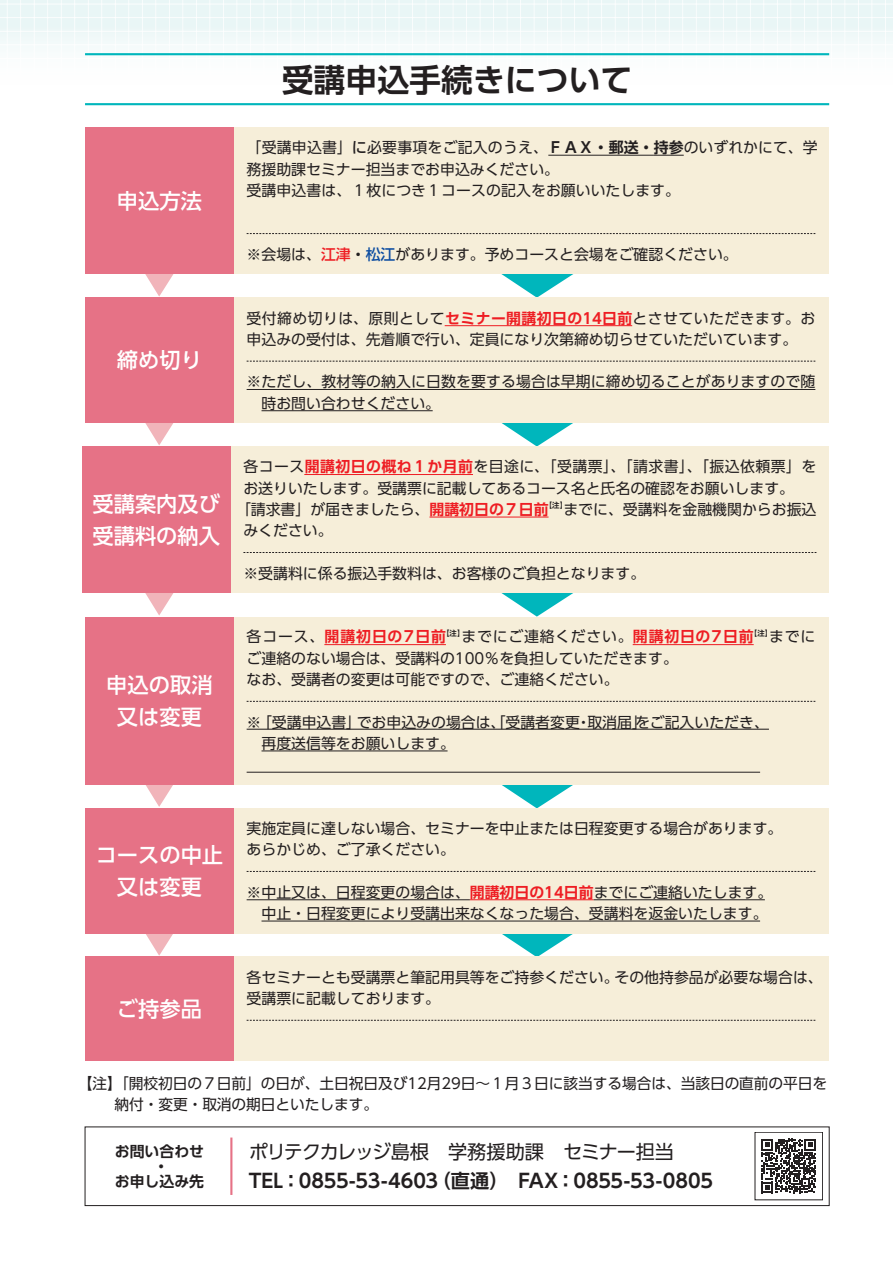
<style>
.page{position:relative;width:893px;height:1263px;background:#fff}
.page>*{position:absolute;margin:0;border:0;box-sizing:border-box;transform-origin:0 0}
.t1{font:700 31.95px "UD Shin Go Pro De";color:#231f20}
.t2{font:500 21.3px/32px "UD Shin Go Pro";color:#fff;text-align:center}
.t3{font:700 19.2px "UD Shin Go Pro De";letter-spacing:-.005em;color:#231f20}
.t4{font:19.2px "UD Shin Go Pro";letter-spacing:-.05em;color:#231f20}
.t5{font:14.85px/21.3px "UD Shin Go Pro";color:#231f20}
.t6{font:14.85px "UD Shin Go Pro";letter-spacing:.03em;color:#231f20}
.t7{font:700 14.85px/14.9px "UD Shin Go Pro De";color:#231f20;text-align:center}
.s1{font-family:"BIZ UDP Gothic Bold"}
.s2{font-family:"UD Shin Go Pro De";font-weight:700}
.s3{font-weight:500;color:#ee1d23}
.s4{font-weight:500}
.s5{font-weight:500;color:#0d4da1}
.s6{font-family:"UD Shin Go Pro De";font-weight:700;color:#ee1d23}
</style>
<div class="page">
<img style="left:0;top:0;width:893px;height:56px">
<svg style="left:463px;top:274px;width:149px;height:24px"></svg>
<svg style="left:501px;top:423px;width:72px;height:23px"></svg>
<svg style="left:501px;top:593px;width:72px;height:24px"></svg>
<svg style="left:463px;top:784px;width:149px;height:24px"></svg>
<svg style="left:463px;top:933px;width:149px;height:24px"></svg>
<div style="left:234px;top:128px;width:594px;height:146px;background:#f6eed9"></div>
<svg style="left:247px;top:233px;width:568px;height:1px"></svg>
<hr style="left:654px;top:155px;width:30px;height:1px;background:#231f20">
<hr style="left:548px;top:155px;width:106px;height:1px;background:#231f20">
<div style="left:234px;top:298px;width:594px;height:125px;background:#f6eed9"></div>
<hr style="left:445px;top:325px;width:187px;height:1px;background:#ee1d23">
<svg style="left:247px;top:361px;width:568px;height:1px"></svg>
<hr style="left:247px;top:389px;width:568px;height:1px;background:#231f20">
<hr style="left:261px;top:410px;width:172px;height:1px;background:#231f20">
<div style="left:231px;top:446px;width:598px;height:147px;background:#f6eed9"></div>
<hr style="left:304px;top:474px;width:169px;height:1px;background:#ee1d23">
<hr style="left:429px;top:517px;width:120px;height:1px;background:#ee1d23">
<svg style="left:243px;top:552px;width:573px;height:1px"></svg>
<div style="left:234px;top:617px;width:594px;height:167px;background:#f6eed9"></div>
<svg style="left:247px;top:701px;width:568px;height:1px"></svg>
<hr style="left:261px;top:750px;width:187px;height:1px;background:#231f20">
<hr style="left:247px;top:772px;width:513px;height:1px;background:#231f20">
<hr style="left:247px;top:729px;width:522px;height:1px;background:#231f20">
<hr style="left:633px;top:644px;width:121px;height:1px;background:#ee1d23">
<hr style="left:324px;top:644px;width:122px;height:1px;background:#ee1d23">
<div style="left:234px;top:808px;width:594px;height:125px;background:#f6eed9"></div>
<svg style="left:247px;top:871px;width:568px;height:1px"></svg>
<hr style="left:247px;top:899px;width:223px;height:1px;background:#231f20">
<hr style="left:470px;top:899px;width:124px;height:1px;background:#ee1d23">
<hr style="left:594px;top:899px;width:171px;height:1px;background:#231f20">
<hr style="left:261px;top:921px;width:499px;height:1px;background:#231f20">
<div style="left:234px;top:957px;width:594px;height:104px;background:#f6eed9"></div>
<svg style="left:247px;top:1020px;width:568px;height:1px"></svg>
<svg style="left:145px;top:593px;width:29px;height:22px"></svg>
<svg style="left:145px;top:274px;width:29px;height:23px"></svg>
<svg style="left:145px;top:423px;width:28px;height:22px"></svg>
<svg style="left:138px;top:784px;width:43px;height:23px"></svg>
<svg style="left:138px;top:933px;width:43px;height:23px"></svg>
<hr style="left:85px;top:53px;width:744px;height:2px;background:#00b6bc">
<hr style="left:85px;top:103px;width:744px;height:2px;background:#00b6bc">
<div style="left:85px;top:1126px;width:744px;height:80px;border:1px solid #231f20"></div>
<hr style="left:230px;top:1137px;width:2px;height:58px;background:#e67286">
<div style="left:85px;top:128px;width:149px;height:146px;background:#e67286"></div>
<div style="left:85px;top:298px;width:149px;height:125px;background:#e67286"></div>
<div style="left:82px;top:446px;width:149px;height:147px;background:#e67286"></div>
<div style="left:85px;top:617px;width:149px;height:167px;background:#e67286"></div>
<div style="left:85px;top:808px;width:149px;height:125px;background:#e67286"></div>
<div style="left:85px;top:957px;width:149px;height:104px;background:#e67286"></div>
<svg style="left:762px;top:1139px;width:54px;height:54px"></svg>
<div style="left:755px;top:1132px;width:68px;height:68px;border:1px solid #231f20"></div>
<h2 class="t2" style="left:117px;top:184px;width:87px">申込方法</h2>
<h2 class="t2" style="left:117px;top:344px;width:87px">締め切り</h2>
<h2 class="t2" style="left:92px;top:487px;width:129px;text-align:left">受講案内及び受講料の納入</h2>
<h2 class="t2" style="left:106px;top:668px;width:108px">申込の取消又は変更</h2>
<h1 class="t1" style="left:282px;top:54px;width:352px">受講申込手続きについて</h1>
<p class="t5" style="left:247px;top:136px;width:572px">「受講申込書」<span class="s1">に</span>必要事項をご記入のうえ、<span class="s2">ＦＡＸ・郵送・持参</span>のいずれかにて、学務援助課セミナー担当までお申込みください。<br>受講申込書は、１枚につき１コースの記入をお願いいたします。</p>
<p class="t5" style="left:247px;top:243px;width:493px">※会場は、<span class="s3">江津</span><span class="s4">・</span><span class="s5">松江</span>があります。予めコースと会場をご確認ください。</p>
<p class="t5" style="left:247px;top:307px;width:570px">受付締め切りは、原則として<span class="s6">セミナー開講初日の14日前</span>とさせていただきます。お申込みの受付は、先着順で行い、定員になり次第締め切らせていただいています。</p>
<p class="t5" style="left:261px;top:371px;width:555px;text-indent:-15px">※ただし、教材等の納入に日数を要する場合は早期に締め切ることがありますので随時お問い合わせください。</p>
<p class="t6" style="left:243px;top:455px;width:574px">各コース<span class="s6">開講初日の概ね１か月前</span>を目途に、「受講票」、「請求書」、「振込依頼票」を</p>
<p class="t5" style="left:243px;top:477px;width:552px">お送りいたします。受講票に記載してあるコース名と氏名の確認をお願いします。</p>
<p class="t5" style="left:236px;top:498px;width:582px">「請求書」が届きましたら、<span class="s6">開講初日の７日前</span><sup>【注】</sup>までに、受講料を金融機関からお振込</p>
<p class="t5" style="left:243px;top:519px;width:91px">みください。</p>
<p class="t5" style="left:243px;top:562px;width:403px">※受講料に係る振込手数料は、お客様のご負担となります。</p>
<p class="t5" style="left:247px;top:626px;width:570px">各コース、<span class="s6">開講初日の７日前</span><sup>【注】</sup>までにご連絡ください。<span class="s6">開講初日の７日前</span><sup>【注】</sup>までにご連絡のない場合は、受講料の100％を負担していただきます。<br>なお、受講者の変更は可能ですので、ご連絡ください。</p>
<p class="t5" style="left:261px;top:711px;width:509px;text-indent:-15px">※「受講申込書」でお申込みの場合は、「受講者変更・取消届」をご記入いただき、再度送信等をお願いします。</p>
<h2 class="t2" style="left:96px;top:838px;width:129px">コースの中止又は変更</h2>
<h2 class="t2" style="left:117px;top:992px;width:87px">ご持参品</h2>
<p class="t5" style="left:247px;top:817px;width:537px">実施定員に達しない場合、セミナーを中止または日程変更する場合があります。あらかじめ、ご了承ください。</p>
<p class="t5" style="left:261px;top:881px;width:512px;text-indent:-15px">※中止又は、日程変更の場合は、<span class="s6">開講初日の14日前</span>までにご連絡いたします。中止・日程変更により受講出来なくなった場合、受講料を返金いたします。</p>
<p class="t5" style="left:247px;top:966px;width:578px">各セミナーとも受講票と筆記用具等をご持参ください。その他持参品が必要な場合は、受講票に記載しております。</p>
<p class="t5" style="left:85px;top:1072px;width:744px;text-indent:-7px">【注】「開校初日の７日前」の日が、土日祝日及び12月29日～１月３日に該当する場合は、当該日の直前の平日を　　納付・変更・取消の期日といたします。</p>
<p class="t7" style="left:115px;top:1143px;width:91px">お問い合わせ・<br>お申し込み先</p>
<p class="t4" style="left:249px;top:1136px;width:427px">ポリテクカレッジ島根　学務援助課　セミナー担当</p>
<p class="t3" style="left:249px;top:1165px;width:466px">TEL：0855-53-4603（直通）　FAX：0855-53-0805</p>
</div>
